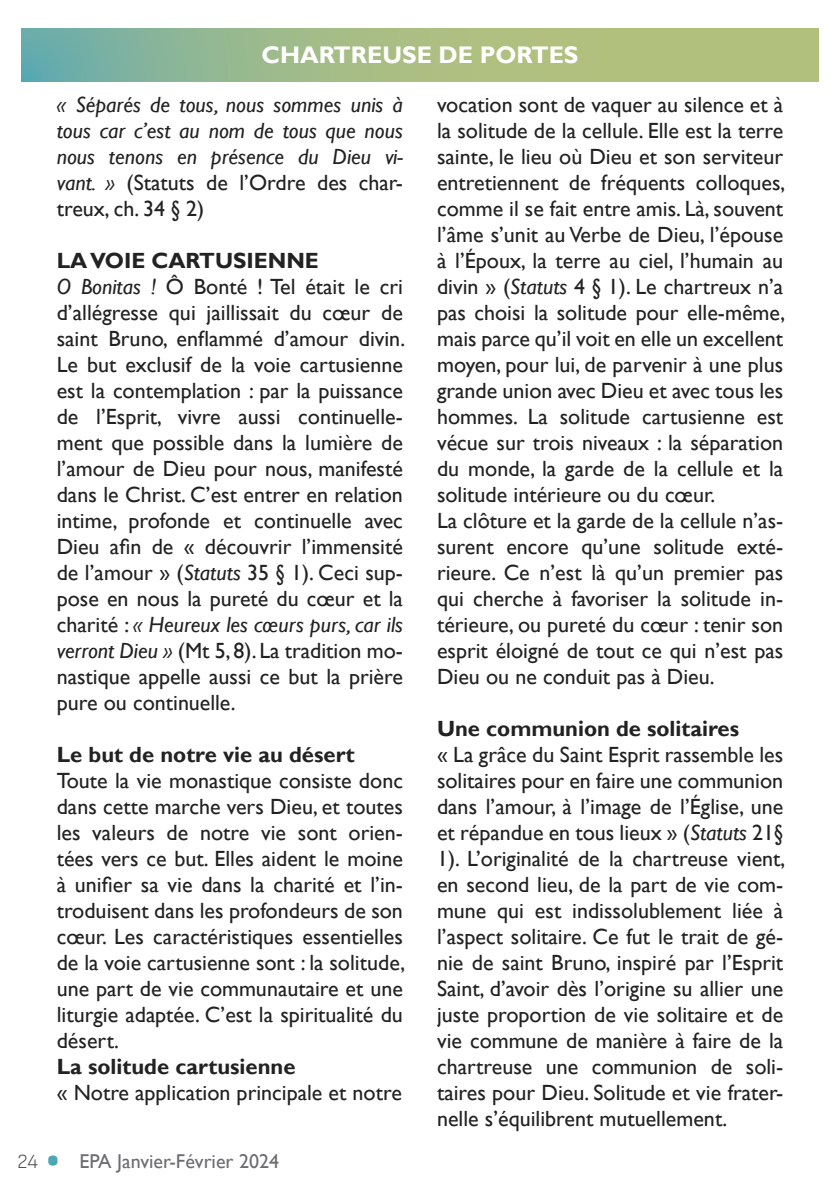
<style>
.page{position:relative;width:840px;height:1191px;background:#fff}
.page>*{position:absolute;margin:0;border:0;box-sizing:border-box;transform-origin:0 0}
.t1{font:700 24px "Gill Sans";color:#fff}
.t2{font:22px/26px "Gill Sans";color:#222}
.t3{font:italic 22px/26px "Gill Sans";color:#222;text-align:justify}
.t4{font:700 22px "Gill Sans";color:#222}
.t5{font:20px "Gill Sans";color:#6c6d70}
.s1{font-style:normal}
.s2{font-weight:700}
.s3{font-style:italic}
.s4{font-family:"Sofia Sans";font-weight:300;color:#4b4c4d}
.s5{font-family:"Sofia Sans";font-weight:300;font-size:72px;color:#4ea8b4}
</style>
<div class="page">
<svg style="left:21px;top:28px;width:797px;height:53px;background:#a0bb89"></svg>
<p class="t1" style="left:261px;top:41px;width:318px">CHARTREUSE DE PORTES</p>
<p class="t3" style="left:57px;top:92px;width:347px">« Séparés de tous, nous sommes unis à tous car c’est au nom de tous que nous nous tenons en présence du Dieu vi&shy;vant. » <span class="s1">(Statuts de l’Ordre des char&shy;treux, ch. 34 § 2)</span></p>
<p class="t2" style="left:57px;top:248px;width:350px"><span class="s2">LA VOIE CARTUSIENNE<br></span><span class="s3">O Bonitas !</span> Ô Bonté ! Tel était le cri d’allégresse qui jaillissait du cœur de saint Bruno, enflammé d’amour divin.<br>Le but exclusif de la voie cartusienne est la contemplation : par la puissance de l’Esprit, vivre aussi continuelle&shy;ment que possible dans la lumière de l’amour de Dieu pour nous, manifesté dans le Christ. C’est entrer en relation intime, profonde et continuelle avec Dieu afin de « découvrir l’immensité de l’amour » (<span class="s3">Statuts</span> 35 § 1). Ceci sup&shy;pose en nous la pureté du cœur et la charité : <span class="s3">« Heureux les cœurs purs, car ils verront Dieu »</span> (Mt 5, 8). La tradition mo&shy;nastique appelle aussi ce but la prière pure ou continuelle.</p>
<p class="t4" style="left:57px;top:741px;width:299px">Le but de notre vie au désert</p>
<p class="t2" style="left:57px;top:768px;width:350px;text-align:justify">Toute la vie monastique consiste donc dans cette marche vers Dieu, et toutes les valeurs de notre vie sont orien&shy;tées vers ce but. Elles aident le moine à unifier sa vie dans la charité et l’in&shy;troduisent dans les profondeurs de son cœur. Les caractéristiques essentielles de la voie cartusienne sont : la solitude, une part de vie communautaire et une liturgie adaptée. C’est la spiritualité du désert.</p>
<p class="t4" style="left:57px;top:1053px;width:240px">La solitude cartusienne</p>
<p class="t2" style="left:57px;top:1080px;width:346px">« Notre application principale et notre</p>
<p class="t5" style="left:17px;top:1149px;width:263px"><span class="s4">24</span> <span class="s5">•</span> EPA Janvier-Février 2024</p>
<p class="t2" style="left:437px;top:92px;width:350px">vocation sont de vaquer au silence et à la solitude de la cellule. Elle est la terre sainte, le lieu où Dieu et son serviteur entretiennent de fréquents colloques, comme il se fait entre amis. Là, souvent l’âme s’unit au Verbe de Dieu, l’épouse à l’Époux, la terre au ciel, l’humain au divin » (<span class="s3">Statuts</span> 4 § 1). Le chartreux n’a pas choisi la solitude pour elle-même, mais parce qu’il voit en elle un excellent moyen, pour lui, de parvenir à une plus grande union avec Dieu et avec tous les hommes. La solitude cartusienne est vécue sur trois niveaux : la séparation du monde, la garde de la cellule et la solitude intérieure ou du cœur.<br>La clôture et la garde de la cellule n’as&shy;surent encore qu’une solitude exté&shy;rieure. Ce n’est là qu’un premier pas qui cherche à favoriser la solitude in&shy;térieure, ou pureté du cœur : tenir son esprit éloigné de tout ce qui n’est pas Dieu ou ne conduit pas à Dieu.</p>
<p class="t4" style="left:437px;top:715px;width:303px">Une communion de solitaires</p>
<p class="t2" style="left:437px;top:742px;width:350px;text-align:justify">« La grâce du Saint Esprit rassemble les solitaires pour en faire une communion dans l’amour, à l’image de l’Église, une et répandue en tous lieux » (<span class="s3">Statuts</span> 21§ 1). L’originalité de la chartreuse vient, en second lieu, de la part de vie com&shy;mune qui est indissolublement liée à l’aspect solitaire. Ce fut le trait de gé&shy;nie de saint Bruno, inspiré par l’Esprit Saint, d’avoir dès l’origine su allier une juste proportion de vie solitaire et de vie commune de manière à faire de la chartreuse une communion de soli&shy;taires pour Dieu. Solitude et vie frater&shy;nelle s’équilibrent mutuellement.</p>
</div>
